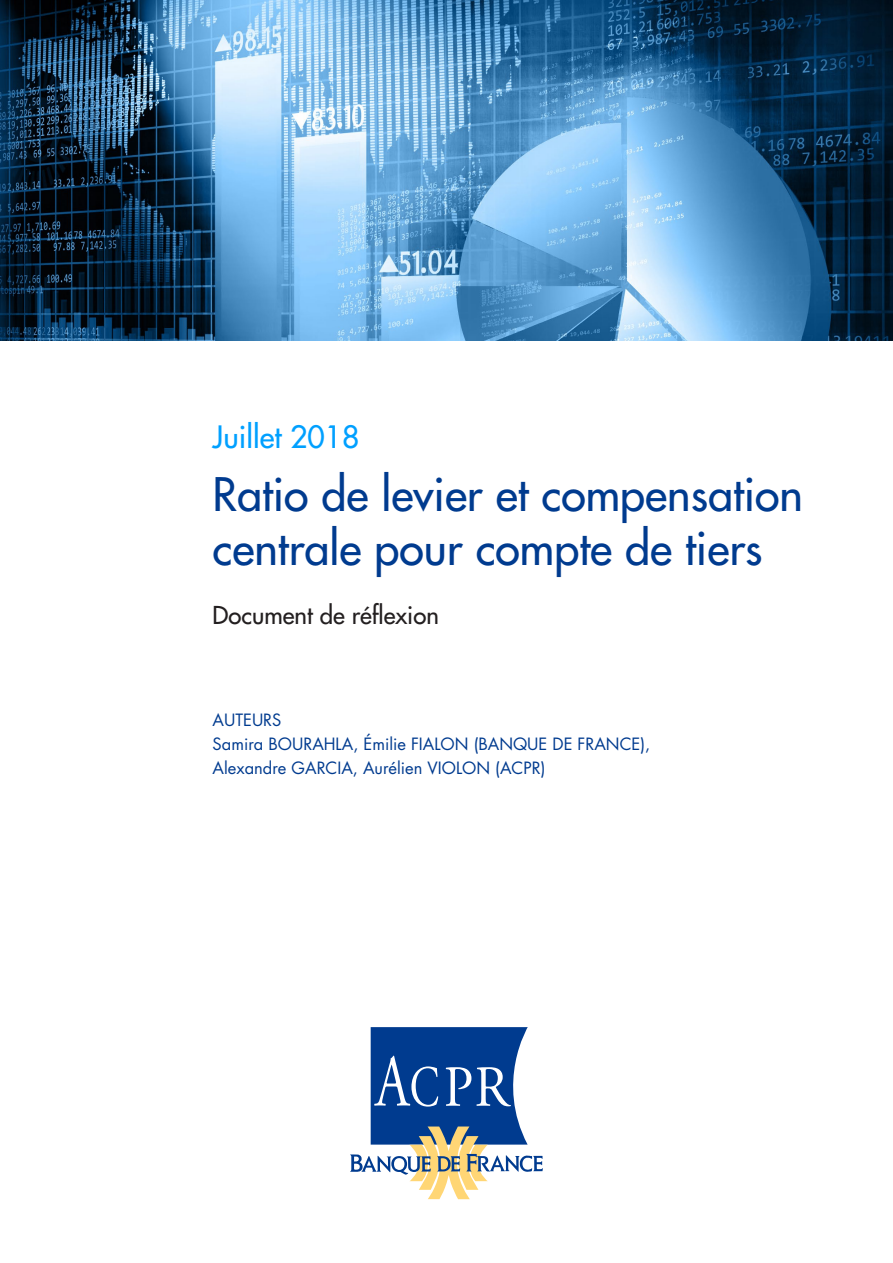
<style>
.page{position:relative;width:893px;height:1263px;background:#fff}
.page>*{position:absolute;margin:0;border:0;box-sizing:border-box;transform-origin:0 0}
.t1{font:500 45px/54px "Futura Std";color:#003b8f}
.t2{font:500 30px "Futura Std";color:#00a0ff}
.t3{font:500 24px "Futura Std";color:#231f20}
.t4{font:16.5px/24px "Futura Std";color:#003b8f}
</style>
<div class="page">
<img style="left:0;top:0;width:893px;height:340px">
<svg style="left:350px;top:1027px;width:193px;height:172px"></svg>
<h2 class="t2" style="left:213px;top:418px;width:149px">Juillet 2018</h2>
<h1 class="t1" style="left:213px;top:468px;width:592px">Ratio de levier et compensation centrale pour compte de tiers</h1>
<h3 class="t3" style="left:213px;top:600px;width:228px">Document de réflexion</h3>
<p class="t4" style="left:213px;top:708px;width:439px">AUTEURS<br>Samira BOURAHLA, Émilie FIALON (BANQUE DE FRANCE),<br>Alexandre GARCIA, Aurélien VIOLON (ACPR)</p>
</div>
